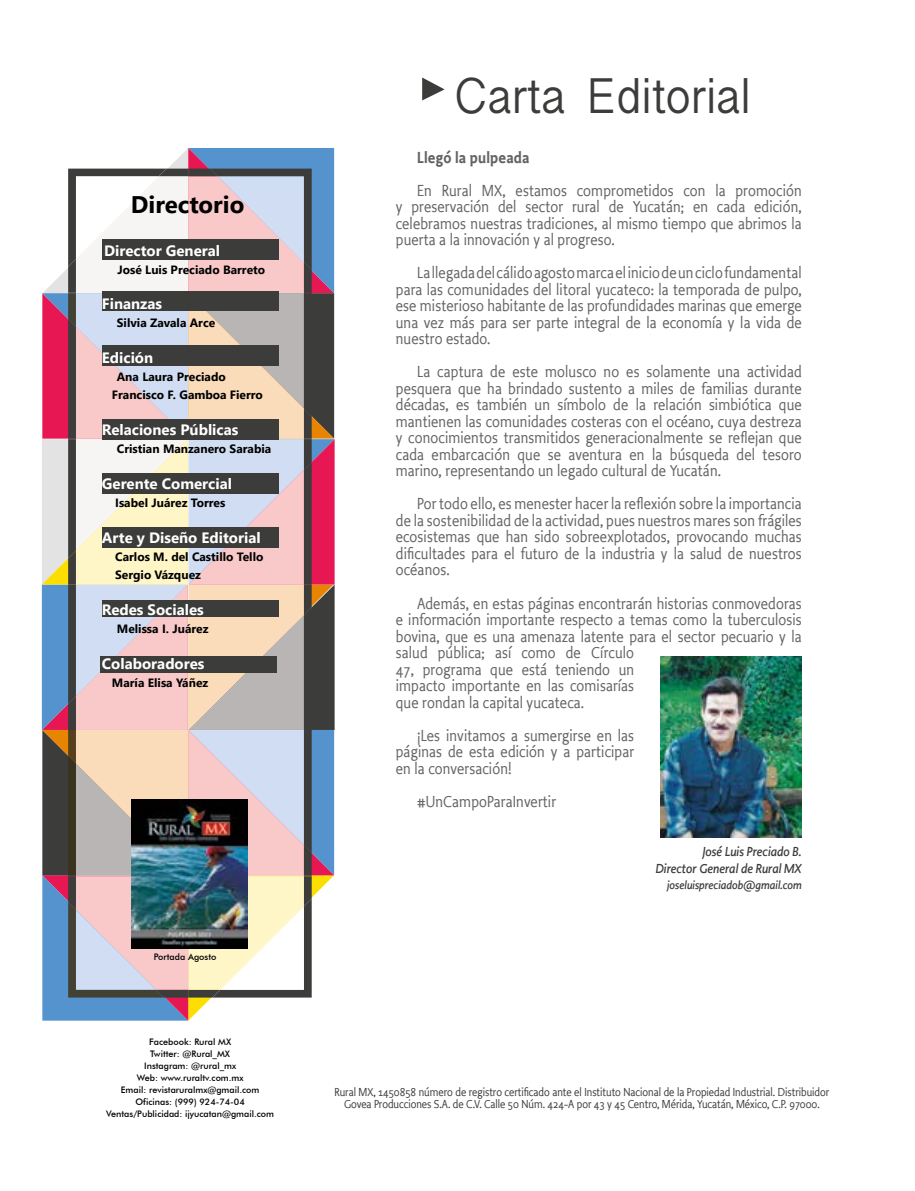
<style>
.page{position:relative;width:915px;height:1191px;background:#fff}
.page>*{position:absolute;margin:0;border:0;box-sizing:border-box;transform-origin:0 0}
.t1{font:51px "Kannada Sangam MN";color:#3c3c3b;scale:.93 1}
.t2{font:700 24px "Segoe UI";color:#000}
.t3{font:16.5px/16.5px "Productus";letter-spacing:.01em;color:#646363;text-align:justify}
.t4{font:600 16.5px "Productus";letter-spacing:.01em;color:#646363}
.t5{font:700 15px "Segoe UI";color:#fff}
.t6{font:italic 500 13.5px/16.5px "Productus";color:#3c3c3b;text-align:right}
.t7{font:12px/12px "Productus";color:#3c3c3b;text-align:center}
.t8{font:700 12px/18px "Segoe UI";color:#000}
.t9{font:italic 500 12px "Productus";color:#3c3c3b}
.t10{font:500 9px/12px "Futura BT";color:#000;text-align:center}
</style>
<div class="page">
<svg style="left:42px;top:148px;width:292px;height:872px;background:#c7b9bc"></svg>
<div style="left:102px;top:239px;width:177px;height:20px;background:#3c3c3b"></div>
<div style="left:102px;top:291px;width:177px;height:20px;background:#3c3c3b"></div>
<div style="left:102px;top:346px;width:177px;height:20px;background:#3c3c3b"></div>
<div style="left:102px;top:419px;width:177px;height:20px;background:#3c3c3b"></div>
<div style="left:102px;top:474px;width:177px;height:20px;background:#3c3c3b"></div>
<div style="left:102px;top:527px;width:177px;height:20px;background:#3c3c3b"></div>
<div style="left:102px;top:600px;width:177px;height:17px;background:#3c3c3b"></div>
<div style="left:100px;top:656px;width:177px;height:16px;background:#3c3c3b"></div>
<svg style="left:422px;top:77px;width:22px;height:23px"></svg>
<img style="left:660px;top:656px;width:141px;height:181px">
<img style="left:132px;top:799px;width:115px;height:149px">
<h2 class="t2" style="left:131px;top:182px;width:115px">Directorio</h2>
<p class="t5" style="left:104px;top:237px;width:117px">Director General</p>
<p class="t8" style="left:117px;top:260px;width:149px">José Luis Preciado Barreto</p>
<p class="t5" style="left:102px;top:289px;width:62px">Finanzas</p>
<p class="t8" style="left:117px;top:313px;width:100px">Silvia Zavala Arce</p>
<p class="t5" style="left:102px;top:343px;width:53px">Edición</p>
<p class="t8" style="left:112px;top:367px;width:152px;text-indent:5px">Ana Laura Preciado<br>Francisco F. Gamboa Fierro</p>
<p class="t5" style="left:102px;top:415px;width:138px">Relaciones Públicas</p>
<p class="t8" style="left:117px;top:439px;width:156px">Cristian Manzanero Sarabia</p>
<p class="t5" style="left:102px;top:469px;width:131px">Gerente Comercial</p>
<p class="t8" style="left:115px;top:493px;width:112px">Isabel Juárez Torres</p>
<p class="t5" style="left:102px;top:523px;width:160px">Arte y Diseño Editorial</p>
<p class="t8" style="left:115px;top:547px;width:150px">Carlos M. del Castillo Tello<br>Sergio Vázquez</p>
<p class="t5" style="left:102px;top:595px;width:103px">Redes Sociales</p>
<p class="t8" style="left:117px;top:619px;width:93px">Melissa I. Juárez</p>
<p class="t5" style="left:102px;top:649px;width:104px">Colaboradores</p>
<p class="t8" style="left:112px;top:673px;width:98px">María Elisa Yáñez</p>
<p class="t10" style="left:154px;top:951px;width:64px">Portada Agosto</p>
<p class="t10" style="left:106px;top:1035px;width:169px">Facebook: Rural MX<br>Twitter: @Rural_MX<br>Instagram: @rural_mx<br>Web: www.ruraltv.com.mx<br>Email: revistaruralmx@gmail.com<br>Oficinas: (999) 924-74-04<br>Ventas/Publicidad: ijyucatan@gmail.com</p>
<h1 class="t1" style="left:454px;top:66px;width:320px">Carta Editorial</h1>
<p class="t4" style="left:417px;top:147px;width:114px">Llegó la pulpeada</p>
<p class="t3" style="left:395px;top:182px;width:407px;text-indent:21px">En Rural MX, estamos comprometidos con la promoción y preservación del sector rural de Yucatán; en cada edición, celebramos nuestras tradiciones, al mismo tiempo que abrimos la puerta a la innovación y al progreso.</p>
<p class="t3" style="left:395px;top:265px;width:407px;text-indent:21px">La llegada del cálido agosto marca el inicio de un ciclo fundamental para las comunidades del litoral yucateco: la temporada de pulpo, ese misterioso habitante de las profundidades marinas que emerge una vez más para ser parte integral de la economía y la vida de nuestro estado.</p>
<p class="t3" style="left:395px;top:364px;width:407px;text-indent:21px">La captura de este molusco no es solamente una actividad pesquera que ha brindado sustento a miles de familias durante décadas, es también un símbolo de la relación simbiótica que mantienen las comunidades costeras con el océano, cuya destreza y conocimientos transmitidos generacionalmente se reflejan que cada embarcación que se aventura en la búsqueda del tesoro marino, representando un legado cultural de Yucatán.</p>
<p class="t3" style="left:395px;top:496px;width:407px;text-indent:21px">Por todo ello, es menester hacer la reflexión sobre la importancia de la sostenibilidad de la actividad, pues nuestros mares son frágiles ecosistemas que han sido sobreexplotados, provocando muchas dificultades para el futuro de la industria y la salud de nuestros océanos.</p>
<p class="t3" style="left:395px;top:595px;width:407px;text-indent:21px">Además, en estas páginas encontrarán historias conmovedoras e información importante respecto a temas como la tuberculosis bovina, que es una amenaza latente para el sector pecuario y la</p>
<p class="t3" style="left:395px;top:644px;width:240px">salud pública; así como de Círculo 47, programa que está teniendo un impacto importante en las comisarías que rondan la capital yucateca.</p>
<p class="t3" style="left:395px;top:727px;width:240px;text-indent:21px">¡Les invitamos a sumergirse en las páginas de esta edición y a participar en la conversación!</p>
<p class="t3" style="left:417px;top:793px;width:140px">#UnCampoParaInvertir</p>
<p class="t6" style="left:655px;top:843px;width:147px">José Luis Preciado B.<br>Director General de Rural MX</p>
<p class="t9" style="left:667px;top:877px;width:136px">joseluispreciadob@gmail.com</p>
<p class="t7" style="left:334px;top:1086px;width:496px">Rural MX, 1450858 número de registro certificado ante el Instituto Nacional de la Propiedad Industrial. Distribuidor<br>Govea Producciones S.A. de C.V. Calle 50 Núm. 424-A por 43 y 45 Centro, Mérida, Yucatán, México, C.P. 97000.</p>
</div>
